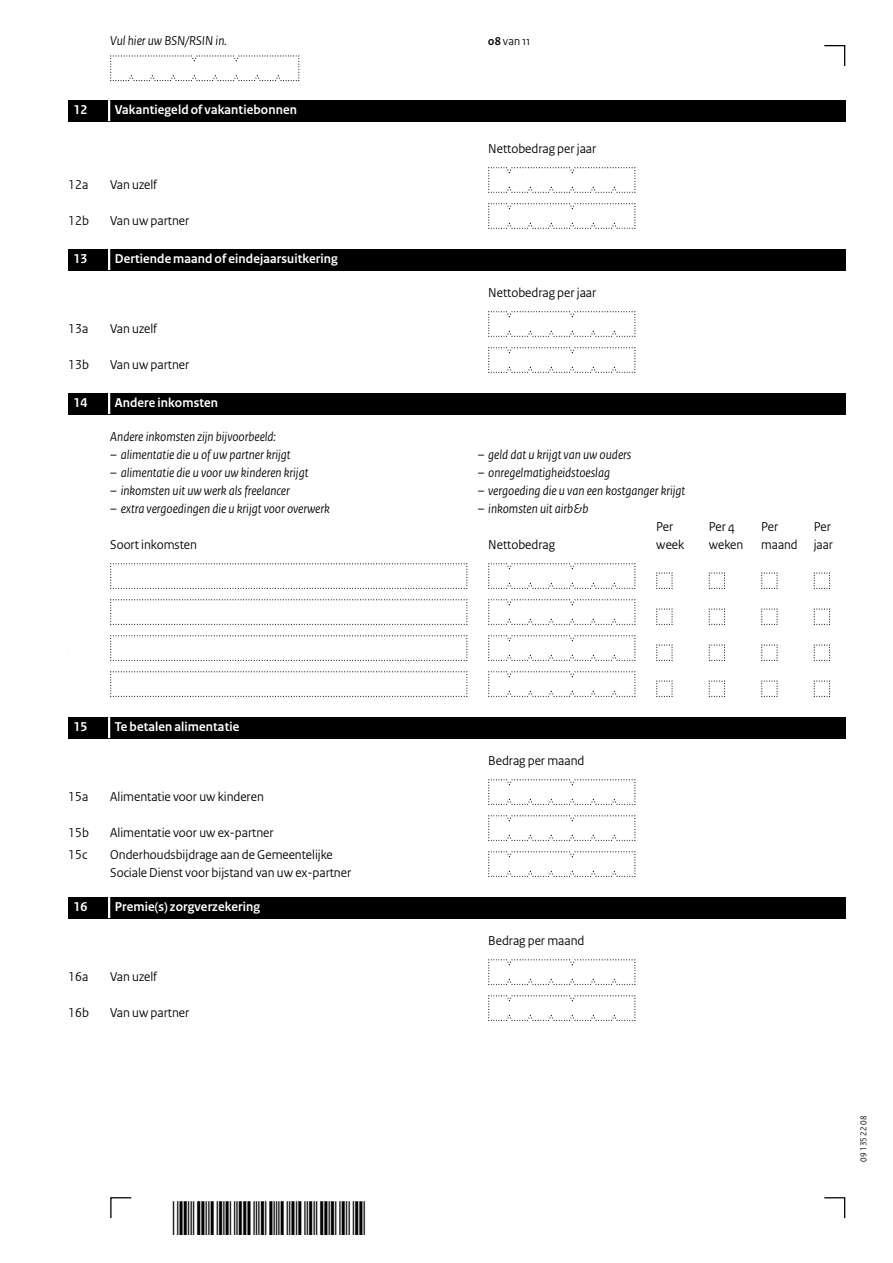
<style>
.page{position:relative;width:893px;height:1263px;background:#fff}
.page>*{position:absolute;margin:0;border:0;box-sizing:border-box;transform-origin:0 0}
.Vraag_geen_inspring{font:italic 13.5px "Rijksoverheid Sans Heading";color:#000}
.Vraag_Nummer{font:13.5px "Rijksoverheid Sans Heading";color:#000}
.Vraag_geen_inspring-2{font:13.5px/18px "Rijksoverheid Sans Heading";color:#000}
.KOP_B_Nummer{font:700 13.5px "Rijksoverheid Sans Heading";letter-spacing:.01em;color:#fff}
.Vraag_Nummer_12{font:13.5px/18px "Rijksoverheid Sans Heading";color:#000}
.KOP_D_Nummer{font:700 13.5px "Rijksoverheid Sans Heading";letter-spacing:.01em;color:#fff}
.t1{font:12px "Rijksoverheid Sans Heading";color:#000}
.t2{font:9px "Rijksoverheid Sans Heading";color:#000}
.s1{font-weight:700}
.s2{font-style:normal}
</style>
<div class="page">
<svg style="left:824px;top:1197px;width:22px;height:22px"></svg>
<svg style="left:110px;top:1197px;width:22px;height:22px"></svg>
<svg style="left:824px;top:45px;width:22px;height:21px"></svg>
<svg style="left:488px;top:167px;width:148px;height:26px"></svg>
<svg style="left:488px;top:311px;width:148px;height:26px"></svg>
<svg style="left:488px;top:203px;width:148px;height:26px"></svg>
<svg style="left:488px;top:347px;width:148px;height:26px"></svg>
<svg style="left:110px;top:563px;width:358px;height:26px"></svg>
<svg style="left:110px;top:599px;width:358px;height:26px"></svg>
<svg style="left:110px;top:635px;width:358px;height:26px"></svg>
<svg style="left:110px;top:671px;width:358px;height:26px"></svg>
<svg style="left:488px;top:563px;width:148px;height:26px"></svg>
<svg style="left:488px;top:779px;width:148px;height:26px"></svg>
<svg style="left:488px;top:599px;width:148px;height:26px"></svg>
<svg style="left:488px;top:815px;width:148px;height:26px"></svg>
<svg style="left:488px;top:851px;width:148px;height:26px"></svg>
<svg style="left:488px;top:635px;width:148px;height:26px"></svg>
<svg style="left:488px;top:671px;width:148px;height:26px"></svg>
<svg style="left:656px;top:572px;width:17px;height:17px"></svg>
<svg style="left:656px;top:608px;width:17px;height:17px"></svg>
<svg style="left:656px;top:644px;width:17px;height:17px"></svg>
<svg style="left:656px;top:680px;width:17px;height:17px"></svg>
<svg style="left:708px;top:572px;width:17px;height:17px"></svg>
<svg style="left:708px;top:608px;width:17px;height:17px"></svg>
<svg style="left:708px;top:644px;width:17px;height:17px"></svg>
<svg style="left:708px;top:680px;width:17px;height:17px"></svg>
<svg style="left:761px;top:572px;width:17px;height:17px"></svg>
<svg style="left:761px;top:608px;width:17px;height:17px"></svg>
<svg style="left:761px;top:644px;width:17px;height:17px"></svg>
<svg style="left:761px;top:680px;width:17px;height:17px"></svg>
<svg style="left:813px;top:572px;width:17px;height:17px"></svg>
<svg style="left:813px;top:608px;width:17px;height:17px"></svg>
<svg style="left:813px;top:644px;width:17px;height:17px"></svg>
<svg style="left:813px;top:680px;width:17px;height:17px"></svg>
<svg style="left:488px;top:959px;width:148px;height:26px"></svg>
<svg style="left:488px;top:995px;width:148px;height:26px"></svg>
<svg style="left:110px;top:55px;width:190px;height:26px"></svg>
<div style="left:68px;top:100px;width:777px;height:21px;background:#000"></div>
<hr style="left:108px;top:100px;width:2px;height:21px;background:#fff">
<div style="left:68px;top:249px;width:777px;height:21px;background:#000"></div>
<hr style="left:108px;top:249px;width:2px;height:21px;background:#fff">
<div style="left:68px;top:393px;width:777px;height:21px;background:#000"></div>
<hr style="left:108px;top:393px;width:2px;height:21px;background:#fff">
<div style="left:68px;top:717px;width:777px;height:21px;background:#000"></div>
<hr style="left:108px;top:717px;width:2px;height:21px;background:#fff">
<div style="left:68px;top:897px;width:777px;height:21px;background:#000"></div>
<hr style="left:108px;top:897px;width:2px;height:21px;background:#fff">
<p class="Vraag_geen_inspring" style="left:110px;top:33px;width:118px">Vul hier uw BSN/RSIN in.</p>
<p class="t1" style="left:488px;top:34px;width:43px"><span class="s1">08</span> van 11</p>
<h2 class="KOP_D_Nummer" style="left:74px;top:102px;width:15px">12</h2>
<h2 class="KOP_D_Nummer" style="left:115px;top:102px;width:184px">Vakantiegeld of vakantiebonnen</h2>
<p class="Vraag_Nummer" style="left:68px;top:177px;width:22px">12a</p>
<p class="Vraag_Nummer" style="left:110px;top:177px;width:48px">Van uzelf</p>
<p class="Vraag_Nummer" style="left:68px;top:213px;width:22px">12b</p>
<p class="Vraag_Nummer" style="left:110px;top:213px;width:81px">Van uw partner</p>
<h2 class="KOP_B_Nummer" style="left:74px;top:251px;width:15px">13</h2>
<h2 class="KOP_B_Nummer" style="left:115px;top:251px;width:225px">Dertiende maand of eindejaarsuitkering</h2>
<p class="Vraag_Nummer" style="left:68px;top:321px;width:22px">13a</p>
<p class="Vraag_Nummer" style="left:110px;top:321px;width:48px">Van uzelf</p>
<p class="Vraag_Nummer" style="left:68px;top:357px;width:22px">13b</p>
<p class="Vraag_Nummer" style="left:110px;top:357px;width:81px">Van uw partner</p>
<h2 class="KOP_B_Nummer" style="left:74px;top:395px;width:15px">14</h2>
<h2 class="KOP_B_Nummer" style="left:115px;top:395px;width:105px">Andere inkomsten</h2>
<p class="Vraag_geen_inspring" style="left:110px;top:429px;width:167px">Andere inkomsten zijn bijvoorbeeld:</p>
<p class="Vraag_geen_inspring" style="left:110px;top:447px;width:182px"><span class="s2">–</span> alimentatie die u of uw partner krijgt</p>
<p class="Vraag_geen_inspring" style="left:110px;top:465px;width:200px"><span class="s2">–</span> alimentatie die u voor uw kinderen krijgt</p>
<p class="Vraag_geen_inspring" style="left:110px;top:483px;width:181px"><span class="s2">–</span> inkomsten uit uw werk als freelancer</p>
<p class="Vraag_geen_inspring" style="left:110px;top:501px;width:221px"><span class="s2">–</span> extra vergoedingen die u krijgt voor overwerk</p>
<p class="Vraag_geen_inspring-2" style="left:488px;top:140px;width:110px">Nettobedrag per jaar</p>
<p class="Vraag_geen_inspring-2" style="left:488px;top:284px;width:110px">Nettobedrag per jaar</p>
<p class="Vraag_geen_inspring" style="left:478px;top:447px;width:155px"><span class="s2">–</span> geld dat u krijgt van uw ouders</p>
<p class="Vraag_geen_inspring" style="left:478px;top:465px;width:134px"><span class="s2">–</span> onregelmatigheidstoeslag</p>
<p class="Vraag_geen_inspring" style="left:478px;top:483px;width:209px"><span class="s2">–</span> vergoeding die u van een kostganger krijgt</p>
<p class="Vraag_geen_inspring" style="left:478px;top:501px;width:112px"><span class="s2">–</span> inkomsten uit airb&amp;b</p>
<p class="Vraag_geen_inspring-2" style="left:110px;top:536px;width:88px">Soort inkomsten</p>
<p class="Vraag_geen_inspring-2" style="left:488px;top:536px;width:68px">Nettobedrag</p>
<p class="Vraag_geen_inspring-2" style="left:656px;top:518px;width:29px">Per week</p>
<p class="Vraag_geen_inspring-2" style="left:709px;top:518px;width:36px">Per 4 weken</p>
<p class="Vraag_geen_inspring-2" style="left:761px;top:518px;width:38px">Per maand</p>
<p class="Vraag_geen_inspring-2" style="left:814px;top:518px;width:21px">Per jaar</p>
<h2 class="KOP_B_Nummer" style="left:74px;top:719px;width:15px">15</h2>
<h2 class="KOP_B_Nummer" style="left:115px;top:719px;width:126px">Te betalen alimentatie</h2>
<p class="Vraag_Nummer" style="left:68px;top:789px;width:22px">15a</p>
<p class="Vraag_Nummer" style="left:110px;top:789px;width:155px">Alimentatie voor uw kinderen</p>
<p class="Vraag_Nummer" style="left:68px;top:825px;width:22px">15b</p>
<p class="Vraag_Nummer" style="left:110px;top:825px;width:165px">Alimentatie voor uw ex-partner</p>
<p class="Vraag_Nummer_12" style="left:68px;top:846px;width:21px">15c</p>
<p class="Vraag_Nummer_12" style="left:110px;top:846px;width:242px">Onderhoudsbijdrage aan de Gemeentelijke<br>Sociale Dienst voor bijstand van uw ex-partner</p>
<h2 class="KOP_B_Nummer" style="left:74px;top:899px;width:15px">16</h2>
<h2 class="KOP_B_Nummer" style="left:115px;top:899px;width:147px">Premie(s) zorgverzekering</h2>
<p class="Vraag_Nummer" style="left:68px;top:969px;width:22px">16a</p>
<p class="Vraag_Nummer" style="left:110px;top:969px;width:48px">Van uzelf</p>
<p class="Vraag_Nummer" style="left:68px;top:1005px;width:22px">16b</p>
<p class="Vraag_Nummer" style="left:110px;top:1005px;width:81px">Van uw partner</p>
<p class="Vraag_geen_inspring-2" style="left:488px;top:752px;width:98px">Bedrag per maand</p>
<p class="Vraag_geen_inspring-2" style="left:488px;top:932px;width:98px">Bedrag per maand</p>
<p class="t2" style="left:858px;top:1161px;width:47px;rotate:-90deg">09 135 22 08</p>
</div>
